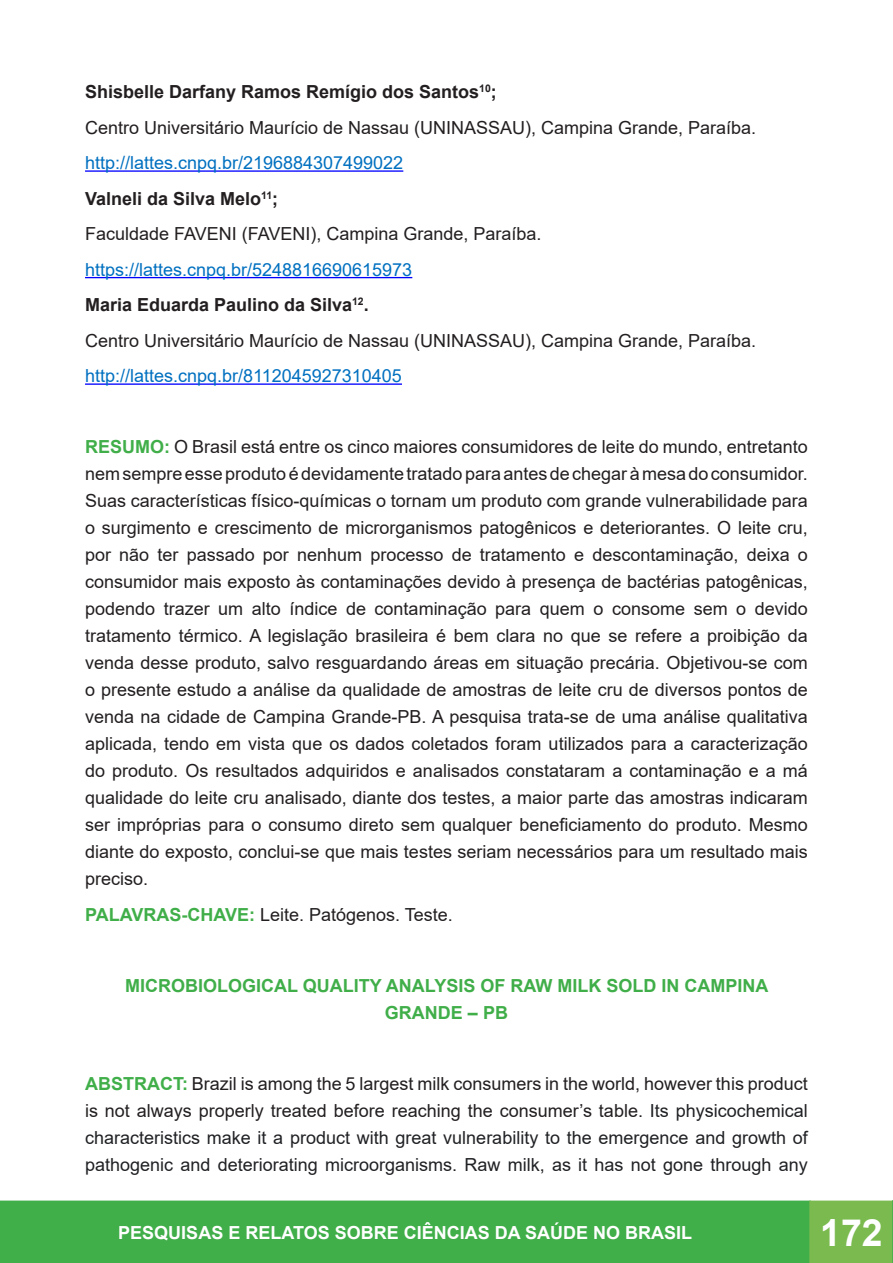
<style>
.page{position:relative;width:893px;height:1263px;background:#fff}
.page>*{position:absolute;margin:0;border:0;box-sizing:border-box;transform-origin:0 0}
.t1{font:700 37.5px "Arial";color:#fff}
.t2{font:18px/27px "Arial";color:#231f20;text-align:justify}
.t3{font:18px/27px "Arial";color:#202124;text-align:justify}
.t4{font:18px "Arial";color:#0070c0}
.t5{font:700 18px "Arial";color:#231f20}
.t6{font:700 18px/27px "Arial";color:#40ae49;text-align:center}
.t7{font:700 18px "Arial";color:#fff}
.s1{font-weight:700;color:#40ae49}
.s2{color:#231f20}
</style>
<div class="page">
<div style="left:0;top:1201px;width:810px;height:62px;background:#40ae49"></div>
<div style="left:0;top:1200px;width:811px;height:63px;border:2px solid #40ae49"></div>
<div style="left:810px;top:1201px;width:83px;height:62px;background:#7aba4f"></div>
<div style="left:809px;top:1200px;width:84px;height:63px;border:2px solid #7aba4f"></div>
<svg style="left:892px;top:1200px;width:1px;height:63px"></svg>
<hr style="left:85px;top:170px;width:318px;height:2px;background:#00f">
<hr style="left:85px;top:277px;width:327px;height:1px;background:#00f">
<hr style="left:85px;top:383px;width:317px;height:2px;background:#00f">
<p class="t5" style="left:85px;top:79px;width:413px">Shisbelle Darfany Ramos Remígio dos Santos<sup>10</sup>;</p>
<p class="t2" style="left:85px;top:114px;width:673px">Centro Universitário Maurício de Nassau (UNINASSAU), Campina Grande, Paraíba.</p>
<p class="t4" style="left:85px;top:150px;width:320px">http://lattes.cnpq.br/2196884307499022</p>
<p class="t5" style="left:85px;top:186px;width:195px">Valneli da Silva Melo<sup>11</sup>;</p>
<p class="t2" style="left:85px;top:220px;width:458px">Faculdade FAVENI (FAVENI), Campina Grande, Paraíba.</p>
<p class="t4" style="left:85px;top:257px;width:329px">https://lattes.cnpq.br/5248816690615973</p>
<p class="t5" style="left:85px;top:292px;width:285px">Maria Eduarda Paulino da Silva<sup>12</sup>.</p>
<p class="t2" style="left:85px;top:327px;width:673px">Centro Universitário Maurício de Nassau (UNINASSAU), Campina Grande, Paraíba.</p>
<p class="t4" style="left:85px;top:363px;width:318px">http://lattes.cnpq.br/8112045927310405</p>
<p class="t2" style="left:85px;top:433px;width:724px"><span class="s1">RESUMO:</span> O Brasil está entre os cinco maiores consumidores de leite do mundo, entretanto nem sempre esse produto é devidamente tratado para antes de chegar à mesa do consumidor.<br>Suas características físico-químicas o tornam um produto com grande vulnerabilidade para o surgimento e crescimento de microrganismos patogênicos e deteriorantes. O leite cru, por não ter passado por nenhum processo de tratamento e descontaminação, deixa o consumidor mais exposto às contaminações devido à presença de bactérias patogênicas, podendo trazer um alto índice de contaminação para quem o consome sem o devido tratamento térmico. A legislação brasileira é bem clara no que se refere a proibição da venda desse produto, salvo resguardando áreas em situação precária. Objetivou-se com o presente estudo a análise da qualidade de amostras de leite cru de diversos pontos de venda na cidade de Campina Grande-PB. A pesquisa trata-se de uma análise qualitativa aplicada, tendo em vista que os dados coletados foram utilizados para a caracterização do produto. Os resultados adquiridos e analisados constataram a contaminação e a má qualidade do leite cru analisado, diante dos testes, a maior parte das amostras indicaram ser impróprias para o consumo direto sem qualquer beneficiamento do produto. Mesmo diante do exposto, conclui-se que mais testes seriam necessários para um resultado mais preciso.</p>
<p class="t2" style="left:85px;top:901px;width:369px"><span class="s1">PALAVRAS-CHAVE:</span> Leite. Patógenos. Teste.</p>
<p class="t6" style="left:125px;top:972px;width:645px">MICROBIOLOGICAL QUALITY ANALYSIS OF RAW MILK SOLD IN CAMPINA<br>GRANDE – PB</p>
<p class="t3" style="left:85px;top:1070px;width:724px"><span class="s1">ABSTRACT:</span> <span class="s2">Brazil is among the 5 largest milk consumers in the world, however this product is not always properly treated before reaching the consumer’s table.</span> Its physicochemical characteristics make it a product with great vulnerability to the emergence and growth of pathogenic and deteriorating microorganisms. Raw milk, as it has not gone through any</p>
<p class="t7" style="left:118px;top:1220px;width:575px">PESQUISAS E RELATOS SOBRE CIÊNCIAS DA SAÚDE NO BRASIL</p>
<h1 class="t1" style="left:820px;top:1206px;width:64px">172</h1>
</div>
